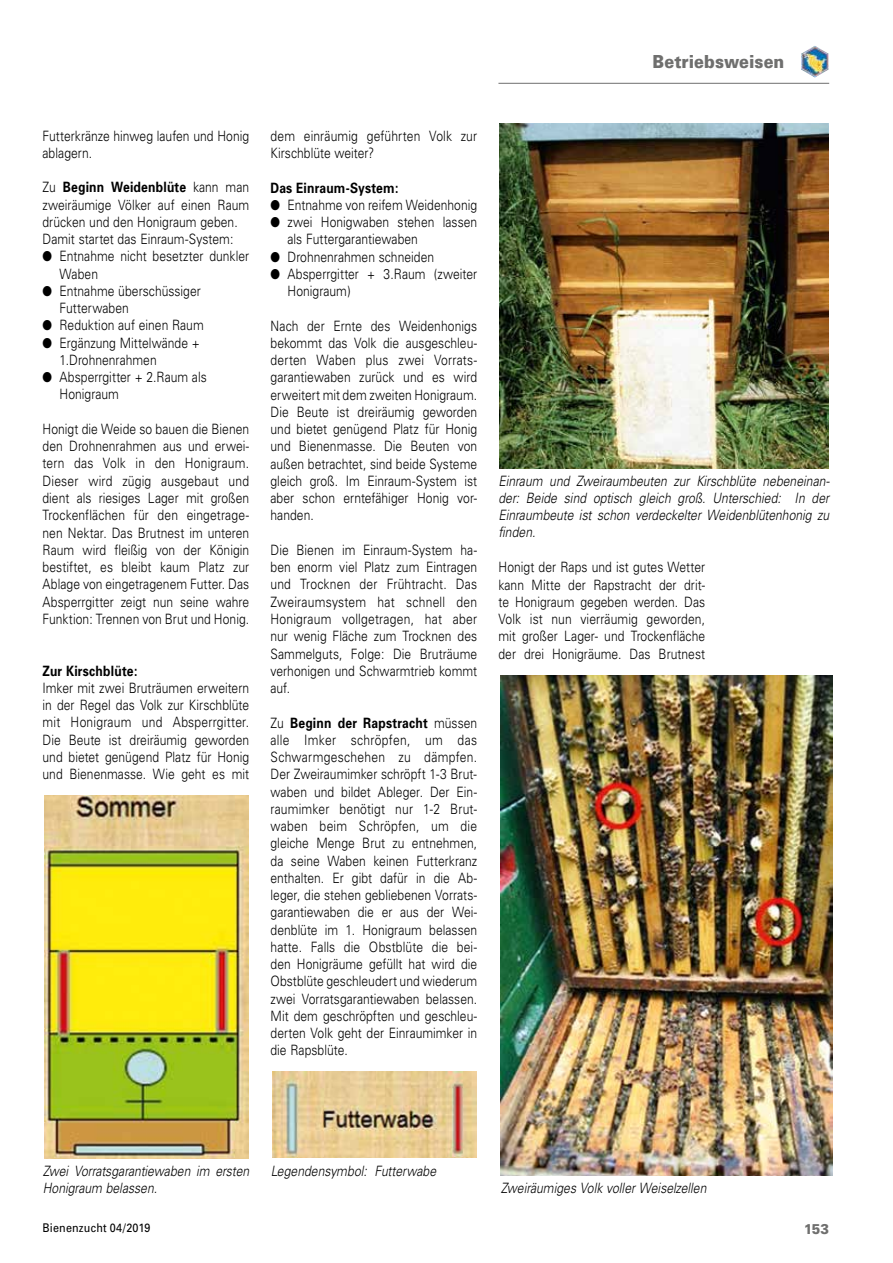
<style>
.page{position:relative;width:893px;height:1263px;background:#fff}
.page>*{position:absolute;margin:0;border:0;box-sizing:border-box;transform-origin:0 0}
.t1{font:900 18px "Univers";letter-spacing:.005em;color:#6f6f6e;scale:.9 1}
.t2{font:300 14.25px/17.2px "Univers";color:#000;scale:.85 1}
.t3{font:italic 300 14.25px/17.2px "Univers";color:#000;text-align:justify;scale:.85 1}
.t4{font:700 14.25px "Univers";letter-spacing:.015em;color:#000;scale:.85 1}
.t5{font:900 14.25px "Univers";color:#6f6f6e;scale:.9 1}
.t6{font:12px "Univers";letter-spacing:.02em;color:#000;scale:.9 1}
.s1{font-weight:700}
</style>
<div class="page">
<hr style="left:498px;top:83px;width:331px;height:1px;background:#6f6f6e">
<img style="left:801px;top:46px;width:28px;height:32px">
<img style="left:499px;top:123px;width:329px;height:345px">
<img style="left:44px;top:796px;width:204px;height:362px">
<img style="left:272px;top:1072px;width:204px;height:86px">
<img style="left:501px;top:675px;width:331px;height:500px">
<p class="t1" style="left:653px;top:50px;width:148px">Betriebsweisen</p>
<p class="t2" style="left:43px;top:127px;width:245px">Futterkränze hinweg laufen und Honig ablagern.</p>
<p class="t2" style="left:43px;top:179px;width:245px">Zu <span class="s1">Beginn Weidenblüte</span> kann man zweiräumige Völker auf einen Raum drücken und den Honigraum geben.<br>Damit startet das Einraum-System:</p>
<p class="t2" style="left:60px;top:248px;width:225px;text-indent:-17px">● Entnahme nicht besetzter dunkler<br>Waben</p>
<p class="t2" style="left:60px;top:282px;width:168px;text-indent:-17px">● Entnahme überschüssiger<br>Futterwaben</p>
<p class="t2" style="left:43px;top:317px;width:191px">● Reduktion auf einen Raum</p>
<p class="t2" style="left:60px;top:334px;width:167px;text-indent:-17px">● Ergänzung Mittelwände +<br>1.Drohnenrahmen</p>
<p class="t2" style="left:60px;top:368px;width:175px;text-indent:-17px">● Absperrgitter + 2.Raum als<br>Honigraum</p>
<p class="t2" style="left:43px;top:420px;width:245px;text-align:justify">Honigt die Weide so bauen die Bienen den Drohnenrahmen aus und erwei&shy;tern das Volk in den Honigraum.<br>Dieser wird zügig ausgebaut und dient als riesiges Lager mit großen Trockenflächen für den eingetrage&shy;nen Nektar. Das Brutnest im unteren Raum wird fleißig von der Königin bestiftet, es bleibt kaum Platz zur Ablage von eingetragenem Futter. Das Absperrgitter zeigt nun seine wahre Funktion: Trennen von Brut und Honig.</p>
<p class="t4" style="left:43px;top:662px;width:113px">Zur Kirschblüte:</p>
<p class="t2" style="left:43px;top:679px;width:245px;text-align:justify">Imker mit zwei Bruträumen erweitern in der Regel das Volk zur Kirschblüte mit Honigraum und Absperrgitter.<br>Die Beute ist dreiräumig geworden und bietet genügend Platz für Honig und Bienenmasse. Wie geht es mit</p>
<p class="t2" style="left:270px;top:127px;width:245px">dem einräumig geführten Volk zur<br>Kirschblüte weiter?</p>
<p class="t4" style="left:270px;top:179px;width:152px">Das Einraum-System:</p>
<p class="t2" style="left:270px;top:196px;width:245px">● Entnahme von reifem Weidenhonig</p>
<p class="t2" style="left:287px;top:213px;width:225px;text-indent:-17px">● zwei Honigwaben stehen lassen als Futtergarantiewaben</p>
<p class="t2" style="left:270px;top:248px;width:194px">● Drohnenrahmen schneiden</p>
<p class="t2" style="left:287px;top:265px;width:225px;text-indent:-17px">● Absperrgitter + 3.Raum (zweiter<br>Honigraum)</p>
<p class="t2" style="left:270px;top:317px;width:245px;text-align:justify">Nach der Ernte des Weidenhonigs bekommt das Volk die ausgeschleu&shy;derten Waben plus zwei Vorrats&shy;garantiewaben zurück und es wird erweitert mit dem zweiten Honigraum.<br>Die Beute ist dreiräumig geworden und bietet genügend Platz für Honig und Bienenmasse. Die Beuten von außen betrachtet, sind beide Systeme gleich groß. Im Einraum-System ist aber schon erntefähiger Honig vor&shy;handen.</p>
<p class="t2" style="left:270px;top:541px;width:245px;text-align:justify">Die Bienen im Einraum-System ha&shy;ben enorm viel Platz zum Eintragen und Trocknen der Frühtracht. Das Zweiraumsystem hat schnell den Honigraum vollgetragen, hat aber nur wenig Fläche zum Trocknen des Sammelguts, Folge: Die Bruträume verhonigen und Schwarmtrieb kommt auf.</p>
<p class="t2" style="left:270px;top:714px;width:245px;text-align:justify">Zu <span class="s1">Beginn der Rapstracht</span> müssen alle Imker schröpfen, um das Schwarmgeschehen zu dämpfen.<br>Der Zweiraumimker schröpft 1-3 Brut&shy;waben und bildet Ableger. Der Ein&shy;raumimker benötigt nur 1-2 Brut&shy;waben beim Schröpfen, um die gleiche Menge Brut zu entnehmen, da seine Waben keinen Futterkranz enthalten. Er gibt dafür in die Ab&shy;leger, die stehen gebliebenen Vorrats&shy;garantiewaben die er aus der Wei&shy;denblüte im 1. Honigraum belassen hatte. Falls die Obstblüte die bei&shy;den Honigräume gefüllt hat wird die Obstblüte geschleudert und wiederum zwei Vorratsgarantiewaben belassen.<br>Mit dem geschröpften und geschleu&shy;derten Volk geht der Einraumimker in die Rapsblüte.</p>
<p class="t3" style="left:498px;top:472px;width:391px">Einraum und Zweiraumbeuten zur Kirschblüte nebeneinan&shy;der: Beide sind optisch gleich groß. Unterschied: In der Einraumbeute ist schon verdeckelter Weidenblütenhonig zu finden.</p>
<p class="t2" style="left:498px;top:559px;width:245px;text-align:justify">Honigt der Raps und ist gutes Wetter kann Mitte der Rapstracht der drit&shy;te Honigraum gegeben werden. Das Volk ist nun vierräumig geworden, mit großer Lager- und Trockenfläche der drei Honigräume. Das Brutnest</p>
<p class="t3" style="left:43px;top:1162px;width:244px">Zwei Vorratsgarantiewaben im ersten<br>Honigraum belassen.</p>
<p class="t3" style="left:271px;top:1162px;width:196px">Legendensymbol: Futterwabe</p>
<p class="t3" style="left:501px;top:1179px;width:244px">Zweiräumiges Volk voller Weiselzellen</p>
<p class="t6" style="left:43px;top:1221px;width:121px">Bienenzucht 04/2019</p>
<p class="t5" style="left:804px;top:1220px;width:30px">153</p>
</div>
